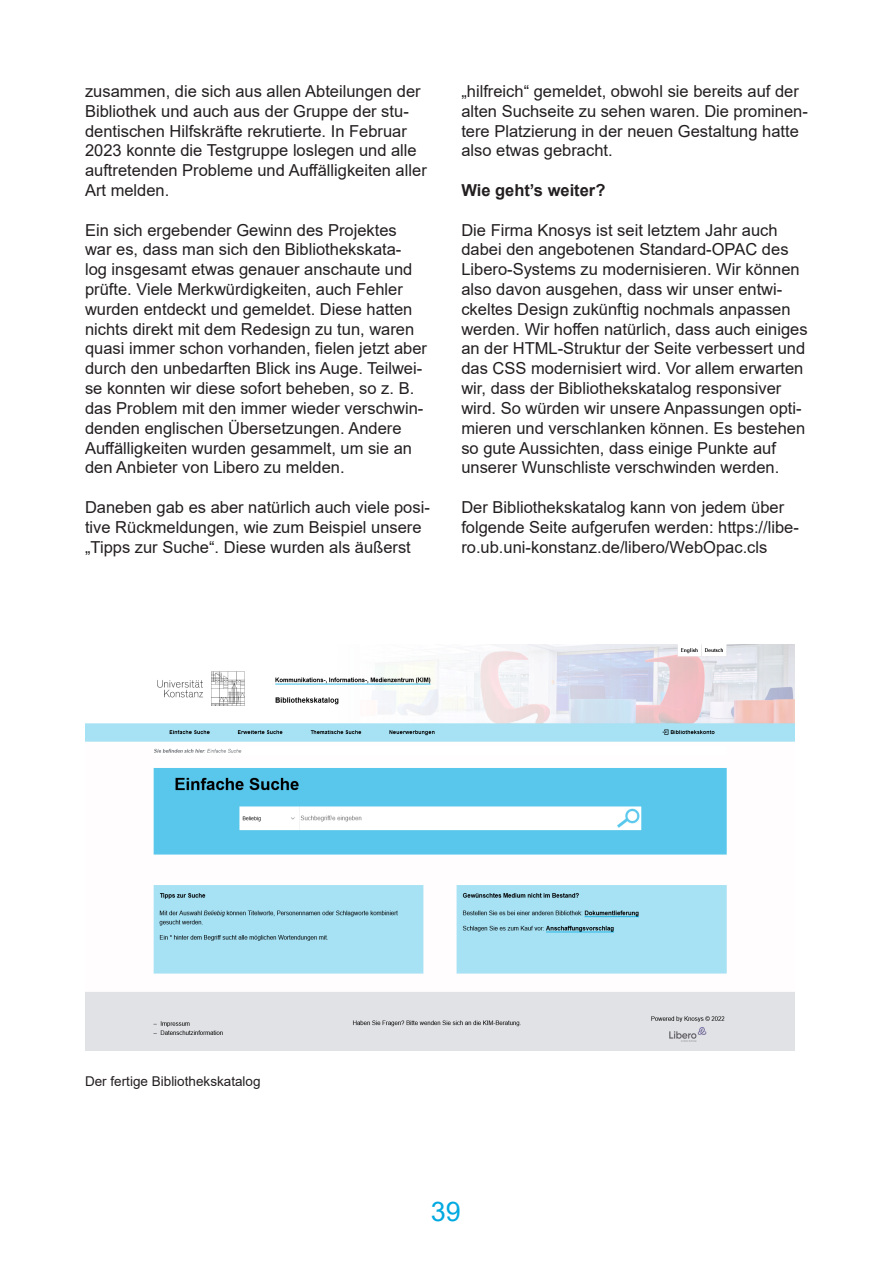
<style>
.page{position:relative;width:893px;height:1263px;background:#fff}
.page>*{position:absolute;margin:0;border:0;box-sizing:border-box;transform-origin:0 0}
.t1{font:27px "Arial";color:#00a9e0}
.t2{font:16.5px/19.8px "Arial";color:#231f20}
.t3{font:700 16.5px "Arial";color:#231f20}
.t4{font:13.5px "Arial";color:#231f20}
</style>
<div class="page">
<img style="left:85px;top:644px;width:710px;height:407px">
<p class="t2" style="left:85px;top:81px;width:343px">zusammen, die sich aus allen Abteilungen der Bibliothek und auch aus der Gruppe der stu&shy;dentischen Hilfskräfte rekrutierte. In Februar 2023 konnte die Testgruppe loslegen und alle auftretenden Probleme und Auffälligkeiten aller Art melden.</p>
<p class="t2" style="left:85px;top:220px;width:344px">Ein sich ergebender Gewinn des Projektes war es, dass man sich den Bibliothekskata&shy;log insgesamt etwas genauer anschaute und prüfte. Viele Merkwürdigkeiten, auch Fehler wurden entdeckt und gemeldet. Diese hatten nichts direkt mit dem Redesign zu tun, waren quasi immer schon vorhanden, fielen jetzt aber durch den unbedarften Blick ins Auge. Teilwei&shy;se konnten wir diese sofort beheben, so z. B. das Problem mit den immer wieder verschwin&shy;denden englischen Übersetzungen. Andere Auffälligkeiten wurden gesammelt, um sie an den Anbieter von Libero zu melden.</p>
<p class="t2" style="left:85px;top:497px;width:346px">Daneben gab es aber natürlich auch viele posi&shy;tive Rückmeldungen, wie zum Beispiel unsere „Tipps zur Suche“. Diese wurden als äußerst</p>
<p class="t2" style="left:461px;top:81px;width:348px">„hilfreich“ gemeldet, obwohl sie bereits auf der alten Suchseite zu sehen waren. Die prominen&shy;tere Platzierung in der neuen Gestaltung hatte also etwas gebracht.</p>
<p class="t3" style="left:461px;top:179px;width:146px">Wie geht’s weiter?</p>
<p class="t2" style="left:461px;top:220px;width:348px">Die Firma Knosys ist seit letztem Jahr auch dabei den angebotenen Standard-OPAC des Libero-Systems zu modernisieren. Wir können also davon ausgehen, dass wir unser entwi&shy;ckeltes Design zukünftig nochmals anpassen werden. Wir hoffen natürlich, dass auch einiges an der HTML-Struktur der Seite verbessert und das CSS modernisiert wird. Vor allem erwarten wir, dass der Bibliothekskatalog responsiver wird. So würden wir unsere Anpassungen opti&shy;mieren und verschlanken können. Es bestehen so gute Aussichten, dass einige Punkte auf unserer Wunschliste verschwinden werden.</p>
<p class="t2" style="left:461px;top:497px;width:339px">Der Bibliothekskatalog kann von jedem über folgende Seite aufgerufen werden: https://libe&shy;ro.ub.uni-konstanz.de/libero/WebOpac.cls</p>
<p class="t4" style="left:85px;top:1072px;width:177px">Der fertige Bibliothekskatalog</p>
<h1 class="t1" style="left:431px;top:1192px;width:32px">39</h1>
</div>
